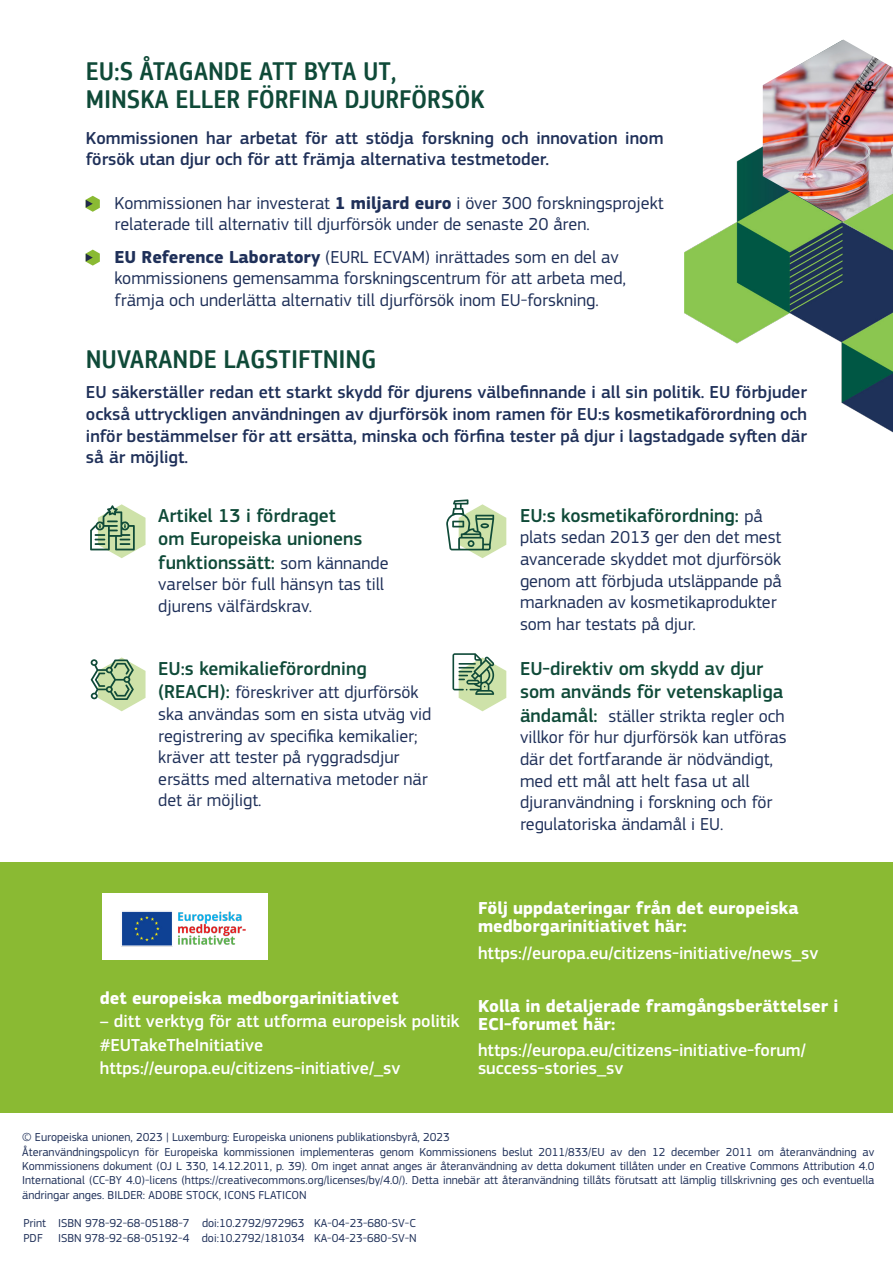
<style>
.page{position:relative;width:893px;height:1263px;background:#fff}
.page>*{position:absolute;margin:0;border:0;box-sizing:border-box;transform-origin:0 0}
.t1{font:500 27px/28px "EC Square Sans Cond Pro";letter-spacing:.02em;color:#0f4a38}
.t2{font:500 19.5px/23.4px "EC Square Sans Pro";color:#0f4a38}
.t3{font:18px/21.6px "EC Square Sans Pro";color:#1f3059}
.t4{font:500 18px/21.6px "EC Square Sans Pro";color:#1f3059}
.t5{font:500 18px/23.5px "EC Square Sans Pro";color:#fff}
.t6{font:700 18px/18px "EC Square Sans Pro";color:#fff}
.t7{font:12px/14.4px "EC Square Sans Pro";color:#1f3059}
.s1{font-weight:700}
.s2{font-weight:400;font-size:18px;color:#1f3059}
.s3{font-weight:500;font-size:19.5px;color:#0f4a38}
</style>
<div class="page">
<svg style="left:90px;top:504px;width:56px;height:54px"></svg>
<svg style="left:446px;top:499px;width:60px;height:59px"></svg>
<svg style="left:91px;top:657px;width:55px;height:54px"></svg>
<svg style="left:452px;top:653px;width:54px;height:58px"></svg>
<svg style="left:86px;top:196px;width:14px;height:16px"></svg>
<svg style="left:86px;top:250px;width:14px;height:16px"></svg>
<img style="left:685px;top:39px;width:208px;height:394px">
<img style="left:763px;top:40px;width:130px;height:182px">
<div style="left:0;top:862px;width:893px;height:250px;background:#8aba33"></div>
<div style="left:102px;top:893px;width:165px;height:67px;background:#fff"></div>
<img style="left:121px;top:911px;width:125px;height:36px">
<h1 class="t1" style="left:86px;top:58px;width:400px">EU:S ÅTAGANDE ATT BYTA UT,<br>MINSKA ELLER FÖRFINA DJURFÖRSÖK</h1>
<p class="t4" style="left:86px;top:127px;width:579px">Kommissionen har arbetat för att stödja forskning och innovation inom försök utan djur och för att främja alternativa testmetoder.</p>
<p class="t3" style="left:114px;top:192px;width:551px">Kommissionen har investerat <span class="s1">1 miljard euro</span> i över 300 forskningsprojekt relaterade till alternativ till djurförsök under de senaste 20 åren.</p>
<p class="t3" style="left:114px;top:246px;width:513px"><span class="s1">EU Reference Laboratory</span> (EURL ECVAM) inrättades som en del av kommissionens gemensamma forskningscentrum för att arbeta med, främja och underlätta alternativ till djurförsök inom EU-forskning.</p>
<h1 class="t1" style="left:86px;top:345px;width:292px">NUVARANDE LAGSTIFTNING</h1>
<p class="t4" style="left:86px;top:382px;width:723px;text-align:justify">EU säkerställer redan ett starkt skydd för djurens välbefinnande i all sin politik. EU förbjuder också uttryckligen användningen av djurförsök inom ramen för EU:s kosmetikaförordning och inför bestämmelser för att ersätta, minska och förfina tester på djur i lagstadgade syften där så är möjligt.</p>
<p class="t2" style="left:158px;top:504px;width:232px">Artikel 13 i fördraget<br>om Europeiska unionens funktionssätt: <span class="s2">som kännande</span></p>
<p class="t3" style="left:158px;top:574px;width:227px">varelser bör full hänsyn tas till djurens välfärdskrav.</p>
<p class="t2" style="left:158px;top:657px;width:210px">EU:s kemikalieförordning</p>
<p class="t3" style="left:158px;top:682px;width:275px"><span class="s3">(REACH):</span> föreskriver att djurförsök ska användas som en sista utväg vid registrering av specifika kemikalier; kräver att tester på ryggradsdjur ersätts med alternativa metoder när det är möjligt.</p>
<p class="t2" style="left:520px;top:504px;width:244px">EU:s kosmetikaförordning: <span class="s2">på</span></p>
<p class="t3" style="left:520px;top:527px;width:263px">plats sedan 2013 ger den det mest avancerade skyddet mot djurförsök genom att förbjuda utsläppande på marknaden av kosmetikaprodukter som har testats på djur.</p>
<p class="t2" style="left:520px;top:657px;width:265px">EU-direktiv om skydd av djur som används för vetenskapliga</p>
<p class="t3" style="left:520px;top:705px;width:268px"><span class="s3">ändamål:</span> ställer strikta regler och villkor för hur djurförsök kan utföras där det fortfarande är nödvändigt, med ett mål att helt fasa ut all djuranvändning i forskning och för regulatoriska ändamål i EU.</p>
<p class="t6" style="left:100px;top:989px;width:300px">det europeiska medborgarinitiativet</p>
<p class="t5" style="left:100px;top:1010px;width:361px">– ditt verktyg för att utforma europeisk politik #EUTakeTheInitiative https://europa.eu/citizens-initiative/_sv</p>
<p class="t6" style="left:478px;top:900px;width:322px">Följ uppdateringar från det europeiska medborgarinitiativet här:</p>
<p class="t5" style="left:478px;top:941px;width:342px">https://europa.eu/citizens-initiative/news_sv</p>
<p class="t6" style="left:478px;top:997px;width:362px">Kolla in detaljerade framgångsberättelser i<br>ECI-forumet här:</p>
<p class="t5" style="left:478px;top:1041px;width:329px;line-height:18px">https://europa.eu/citizens-initiative-forum/ success-stories_sv</p>
<p class="t7" style="left:22px;top:1130px;width:854px">© Europeiska unionen, 2023 | Luxemburg: Europeiska unionens publikationsbyrå, 2023<br>Återanvändningspolicyn för Europeiska kommissionen implementeras genom Kommissionens beslut 2011/833/EU av den 12 december 2011 om återanvändning av Kommissionens dokument (OJ L 330, 14.12.2011, p. 39). Om inget annat anges är återanvändning av detta dokument tillåten under en Creative Commons Attribution 4.0<br>International (CC-BY 4.0)-licens (https://creativecommons.org/licenses/by/4.0/). Detta innebär att återanvändning tillåts förutsatt att lämplig tillskrivning ges och eventuella ändringar anges. BILDER: ADOBE STOCK, ICONS FLATICON</p>
<p class="t7" style="left:23px;top:1216px;width:394px">Print ISBN 978-92-68-05188-7 doi:10.2792/972963 KA-04-23-680-SV-C<br>PDF</p>
<p class="t7" style="left:58px;top:1231px;width:360px">ISBN 978-92-68-05192-4 doi:10.2792/181034 KA-04-23-680-SV-N</p>
</div>
